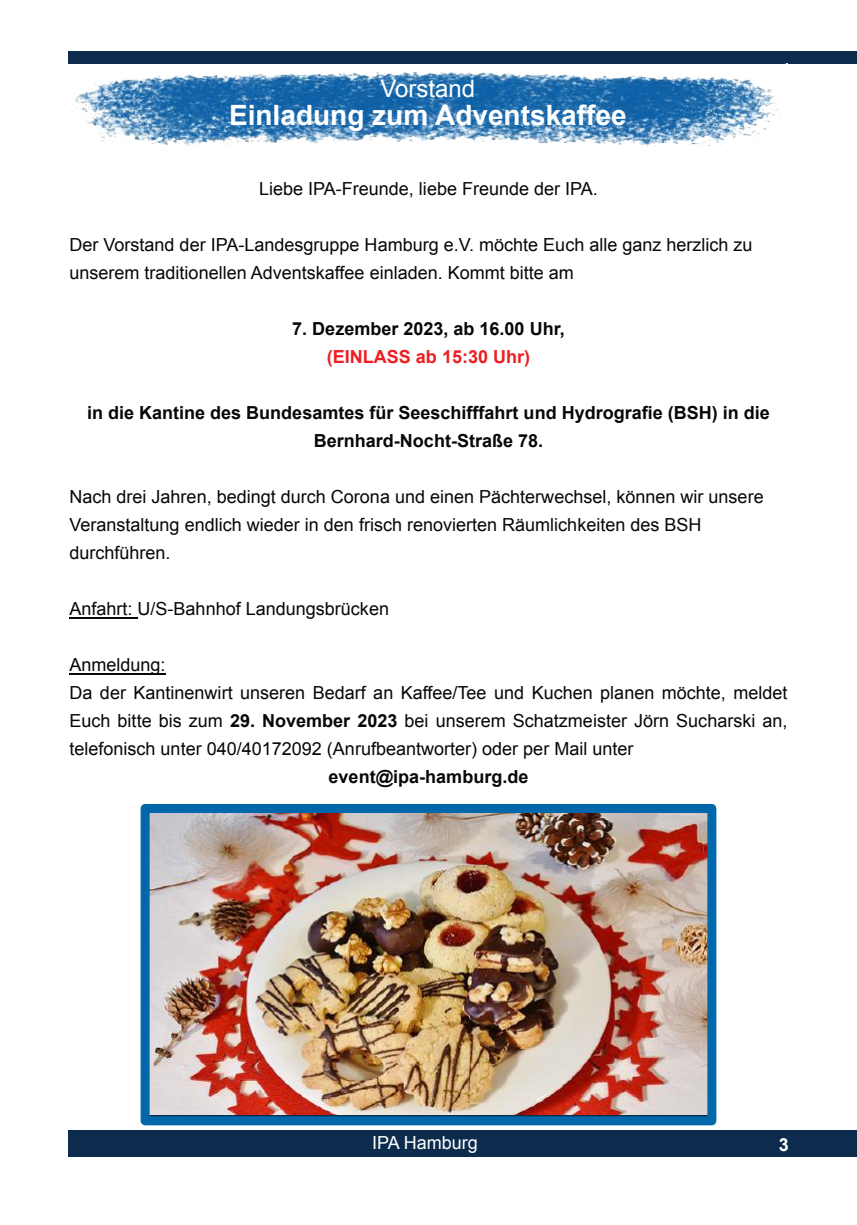
<style>
.page{position:relative;width:857px;height:1225px;background:#fff}
.page>*{position:absolute;margin:0;border:0;box-sizing:border-box;transform-origin:0 0}
.t1{font:700 28px "Arial";color:#fff}
.t2{font:24px "Arial";color:#fff}
.t3{font:18px/28px "Arial";color:#080704}
.t4{font:700 18px/28px "Arial";color:#080704;text-align:center}
.t5{font:700 18px "Arial";color:#ee1e23}
.t6{font:18px "Arial";color:#fff}
.t7{font:700 18px "Arial";color:#fff}
.s1{font-weight:700}
</style>
<div class="page">
<div style="left:68px;top:1130px;width:788px;height:27px;background:#0d2c4d"></div>
<div style="left:68px;top:51px;width:788px;height:13px;background:#0d2c4d"></div>
<img style="left:71px;top:63px;width:716px;height:84px">
<hr style="left:69px;top:617px;width:68px;height:1px;background:#080704">
<hr style="left:69px;top:673px;width:96px;height:1px;background:#080704">
<img style="left:150px;top:814px;width:556px;height:300px">
<div style="left:140px;top:804px;width:576px;height:321px;border:9px solid #0067aa"></div>
<h2 class="t2" style="left:380px;top:80px;width:96px">Vorstand</h2>
<h1 class="t1" style="left:229px;top:105px;width:399px">Einladung zum Adventskaffee</h1>
<p class="t3" style="left:259px;top:176px;width:340px">Liebe IPA-Freunde, liebe Freunde der IPA.</p>
<p class="t3" style="left:69px;top:232px;width:684px">Der Vorstand der IPA-Landesgruppe Hamburg e.V. möchte Euch alle ganz herzlich zu unserem traditionellen Adventskaffee einladen. Kommt bitte am</p>
<p class="t4" style="left:292px;top:316px;width:274px">7. Dezember 2023, ab 16.00 Uhr,</p>
<p class="t5" style="left:327px;top:350px;width:205px">(EINLASS ab 15:30 Uhr)</p>
<p class="t4" style="left:87px;top:400px;width:684px">in die Kantine des Bundesamtes für Seeschifffahrt und Hydrografie (BSH) in die<br>Bernhard-Nocht-Straße 78.</p>
<p class="t3" style="left:69px;top:484px;width:695px">Nach drei Jahren, bedingt durch Corona und einen Pächterwechsel, können wir unsere<br>Veranstaltung endlich wieder in den frisch renovierten Räumlichkeiten des BSH durchführen.</p>
<p class="t3" style="left:69px;top:596px;width:321px">Anfahrt: U/S-Bahnhof Landungsbrücken</p>
<p class="t3" style="left:69px;top:652px;width:719px">Anmeldung:<br>Da der Kantinenwirt unseren Bedarf an Kaffee/Tee und Kuchen planen möchte, meldet Euch bitte bis zum <span class="s1">29. November 2023</span> bei unserem Schatzmeister Jörn Sucharski an, telefonisch unter 040/40172092 (Anrufbeantworter) oder per Mail unter</p>
<p class="t4" style="left:328px;top:764px;width:201px">event@ipa-hamburg.de</p>
<p class="t6" style="left:372px;top:1136px;width:107px">IPA Hamburg</p>
<p class="t7" style="left:778px;top:1137px;width:12px">3</p>
</div>
